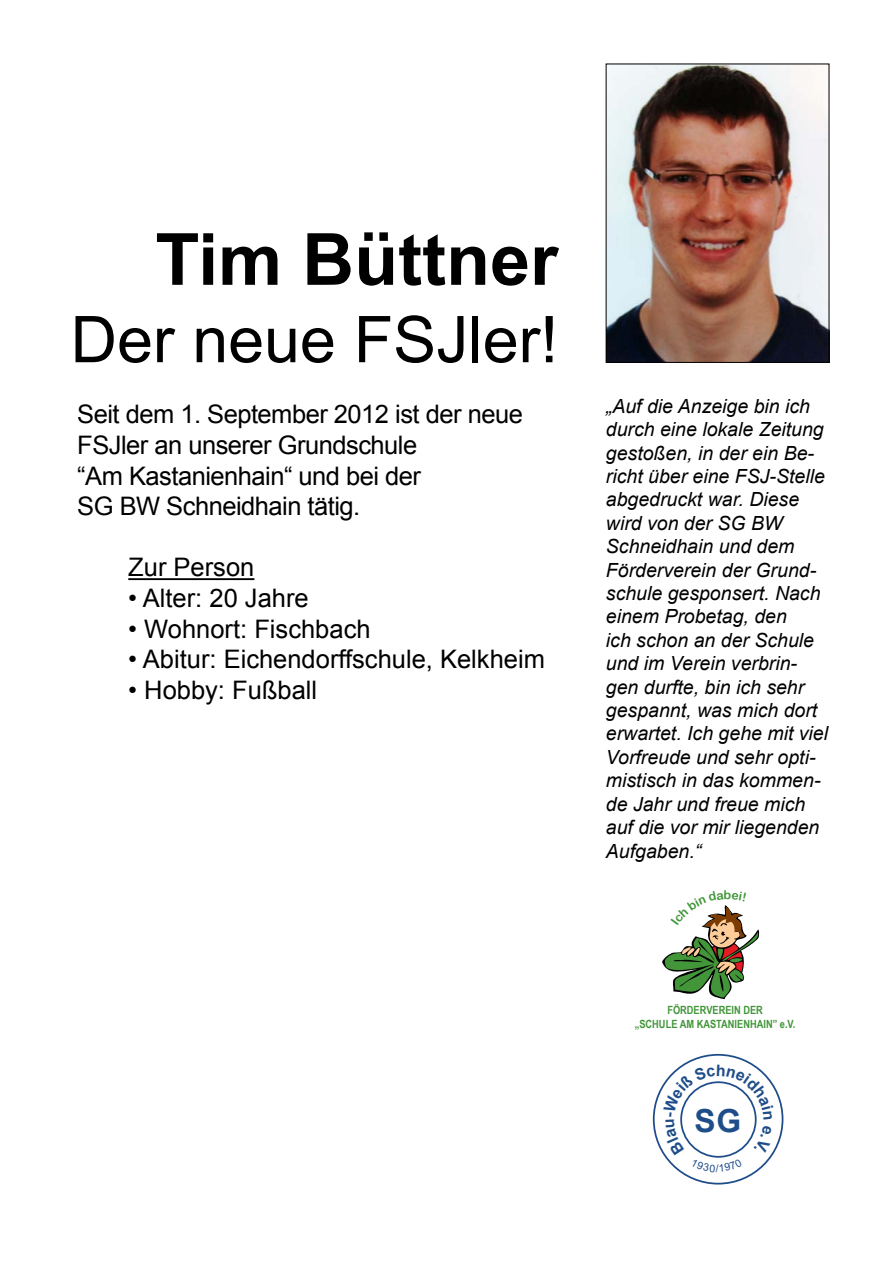
<style>
.page{position:relative;width:893px;height:1263px;background:#fff}
.page>*{position:absolute;margin:0;border:0;box-sizing:border-box;transform-origin:0 0}
.t1{font:700 72px "Arial";color:#000}
.t2{font:64.5px "Arial";color:#000}
.t3{font:700 31.8px "Arial";color:#1e4d89}
.t4{font:25.5px/30.6px "Arial";letter-spacing:-.02em;color:#000}
.t5{font:25.5px "Arial";color:#000}
.t6{font:italic 19.5px/23.4px "Arial";color:#000}
.t7{font:700 11.25px/13.5px "Arial Narrow";color:#419639;text-align:center}
</style>
<div class="page">
<img style="left:608px;top:66px;width:219px;height:295px">
<div style="left:606px;top:64px;width:223px;height:299px;border:1px solid #000"></div>
<hr style="left:128px;top:578px;width:126px;height:2px;background:#000">
<svg style="left:662px;top:905px;width:97px;height:94px"></svg>
<svg style="left:663px;top:1064px;width:110px;height:108px"></svg>
<h1 class="t1" style="left:155px;top:212px;width:404px">Tim Büttner</h1>
<h2 class="t2" style="left:71px;top:297px;width:489px">Der neue FSJler!</h2>
<h3 class="t4" style="left:77px;top:399px;width:447px">Seit dem 1. September 2012 ist der neue<br>FSJler an unserer Grundschule<br>“Am Kastanienhain“ und bei der<br>SG BW Schneidhain tätig.</h3>
<h3 class="t5" style="left:128px;top:551px;width:128px">Zur Person</h3>
<h3 class="t5" style="left:128px;top:581px;width:182px">• Alter: 20 Jahre</h3>
<h3 class="t5" style="left:128px;top:612px;width:244px">• Wohnort: Fischbach</h3>
<h3 class="t5" style="left:128px;top:643px;width:418px">• Abitur: Eichendorffschule, Kelkheim</h3>
<h3 class="t5" style="left:128px;top:673px;width:190px">• Hobby: Fußball</h3>
<p class="t6" style="left:606px;top:395px;width:224px">„Auf die Anzeige bin ich durch eine lokale Zeitung gestoßen, in der ein Be&shy;richt über eine FSJ-Stelle abgedruckt war. Diese wird von der SG BW<br>Schneidhain und dem<br>Förderverein der Grund&shy;schule gesponsert. Nach einem Probetag, den<br>ich schon an der Schule und im Verein verbrin&shy;gen durfte, bin ich sehr gespannt, was mich dort erwartet. Ich gehe mit viel<br>Vorfreude und sehr opti&shy;mistisch in das kommen&shy;de Jahr und freue mich auf die vor mir liegenden<br>Aufgaben.“</p>
<p class="t7" style="left:635px;top:1003px;width:162px">FÖRDERVEREIN DER<br>„SCHULE AM KASTANIENHAIN” e.V.</p>
<h3 class="t3" style="left:694px;top:1100px;width:48px">SG</h3>
</div>
